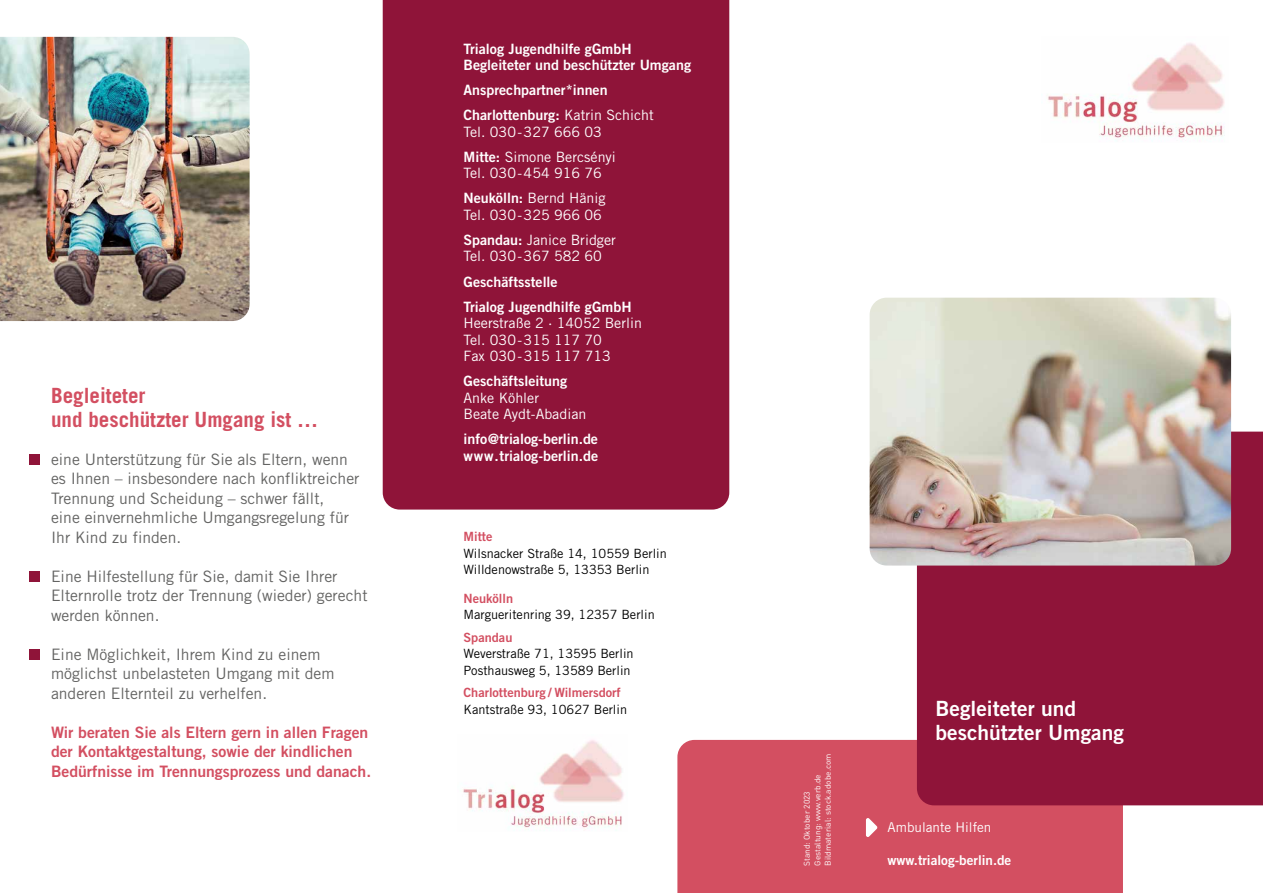
<style>
.page{position:relative;width:1263px;height:893px;background:#fff}
.page>*{position:absolute;margin:0;border:0;box-sizing:border-box;transform-origin:0 0}
.t1{font:700 21px/24px "Trade Gothic";color:#d34f61}
.t2{font:21px/24px "Trade Gothic Bold Two";color:#fff}
.t3{font:15.75px/19.5px "Trade Gothic";color:#636362}
.t4{font:15.75px/19.5px "Trade Gothic Bold Two";color:#d34f61}
.t5{font:14.25px/25px "Trade Gothic";color:#fff}
.t6{font:14.25px/16.5px "Trade Gothic Bold Two";color:#fff}
.t7{font:13.5px "Trade Gothic Bold Two";color:#fff}
.t8{font:13.5px "Trade Gothic";color:#fff}
.t9{font:12.75px/16.5px "Trade Gothic";color:#000}
.t10{font:12.75px "Trade Gothic Bold Two";color:#d34f61}
.t11{font:8.25px/10.5px "DINOT";letter-spacing:.005em;color:#fff}
.s1{font-family:"Trade Gothic"}
.s2{font-family:"Trade Gothic Bold Two"}
</style>
<div class="page">
<div style="left:677px;top:740px;width:446px;height:153px;background:#d34f61"></div>
<div style="left:917px;top:432px;width:346px;height:373px;background:#8f1439"></div>
<div style="left:383px;top:0;width:346px;height:510px;background:#8f1439"></div>
<svg style="left:866px;top:818px;width:11px;height:19px"></svg>
<div style="left:30px;top:454px;width:10px;height:10px;background:#8f1439"></div>
<div style="left:30px;top:571px;width:10px;height:10px;background:#8f1439"></div>
<div style="left:30px;top:649px;width:10px;height:10px;background:#8f1439"></div>
<img style="left:0;top:37px;width:250px;height:284px">
<img style="left:463px;top:740px;width:161px;height:90px">
<img style="left:870px;top:298px;width:361px;height:268px">
<img style="left:1048px;top:43px;width:177px;height:98px">
<h1 class="t1" style="left:51px;top:383px;width:269px">Begleiteter<br>und beschützter Umgang ist …</h1>
<p class="t3" style="left:51px;top:449px;width:310px">eine Unterstützung für Sie als Eltern, wenn es Ihnen – insbesondere nach konfliktreicher Trennung und Scheidung – schwer fällt,<br>eine einvernehmliche Umgangsregelung für Ihr Kind zu finden.</p>
<p class="t3" style="left:51px;top:566px;width:318px">Eine Hilfestellung für Sie, damit Sie Ihrer<br>Elternrolle trotz der Trennung (wieder) gerecht werden können.</p>
<p class="t3" style="left:51px;top:644px;width:285px">Eine Möglichkeit, Ihrem Kind zu einem möglichst unbelasteten Umgang mit dem anderen Elternteil zu verhelfen.</p>
<p class="t4" style="left:51px;top:722px;width:322px">Wir beraten Sie als Eltern gern in allen Fragen der Kontaktgestaltung, sowie der kindlichen<br>Bedürfnisse im Trennungsprozess und danach.</p>
<p class="t6" style="left:463px;top:40px;width:229px">Trialog Jugendhilfe gGmbH<br>Begleiteter und beschützter Umgang</p>
<p class="t6" style="left:463px;top:78px;width:192px;line-height:25px">Ansprechpartner*innen<br>Charlottenburg: <span class="s1">Katrin Schicht</span></p>
<p class="t5" style="left:463px;top:119px;width:154px">Tel. 030-327 666 03<br><span class="s2">Mitte:</span> Simone Bercsényi</p>
<p class="t5" style="left:463px;top:161px;width:144px">Tel. 030-454 916 76<br><span class="s2">Neukölln:</span> Bernd Hänig</p>
<p class="t5" style="left:463px;top:202px;width:154px">Tel. 030-325 966 06<br><span class="s2">Spandau:</span> Janice Bridger</p>
<p class="t5" style="left:463px;top:244px;width:140px">Tel. 030-367 582 60</p>
<p class="t6" style="left:463px;top:269px;width:170px;line-height:25px">Geschäftsstelle<br>Trialog Jugendhilfe gGmbH</p>
<p class="t5" style="left:463px;top:314px;width:180px;line-height:16.5px">Heerstraße 2 · 14052 Berlin<br>Tel. 030-315 117 70<br>Fax 030-315 117 713</p>
<p class="t6" style="left:463px;top:372px;width:105px">Geschäftsleitung</p>
<p class="t5" style="left:463px;top:389px;width:124px;line-height:16.5px">Anke Köhler<br>Beate Aydt-Abadian</p>
<p class="t6" style="left:463px;top:430px;width:136px">info@trialog-berlin.de www.trialog-berlin.de</p>
<p class="t10" style="left:463px;top:528px;width:31px">Mitte</p>
<p class="t9" style="left:463px;top:545px;width:205px">Wilsnacker Straße 14, 10559 Berlin<br>Willdenowstraße 5, 13353 Berlin</p>
<p class="t10" style="left:463px;top:590px;width:51px">Neukölln</p>
<p class="t9" style="left:463px;top:606px;width:193px">Margueritenring 39, 12357 Berlin</p>
<p class="t10" style="left:463px;top:629px;width:50px">Spandau</p>
<p class="t9" style="left:463px;top:645px;width:172px">Weverstraße 71, 13595 Berlin<br>Posthausweg 5, 13589 Berlin</p>
<p class="t10" style="left:463px;top:684px;width:159px">Charlottenburg / Wilmersdorf</p>
<p class="t9" style="left:463px;top:701px;width:165px">Kantstraße 93, 10627 Berlin</p>
<p class="t11" style="left:801px;top:866px;width:114px;rotate:-90deg">Stand: Oktober 2023<br>Gestaltung: www.verb.de<br>Bildmaterial: stock.adobe.com</p>
<h1 class="t2" style="left:935px;top:696px;width:190px">Begleiteter und beschützter Umgang</h1>
<p class="t8" style="left:887px;top:819px;width:105px">Ambulante Hilfen</p>
<p class="t7" style="left:887px;top:852px;width:125px">www.trialog-berlin.de</p>
</div>
